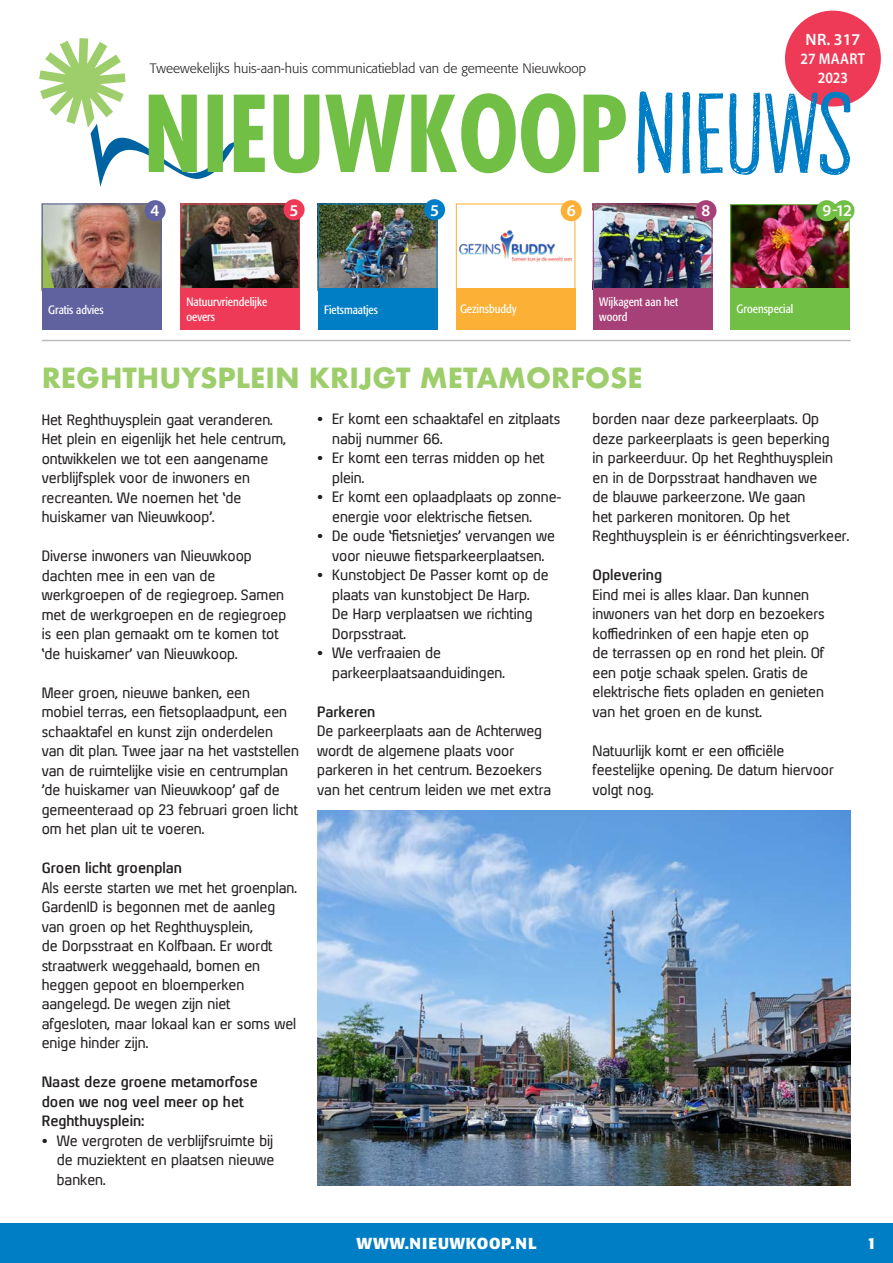
<style>
.page{position:relative;width:893px;height:1263px;background:#fff}
.page>*{position:absolute;margin:0;border:0;box-sizing:border-box;transform-origin:0 0}
.t1{font:700 27px "Futura";color:#9dce6b}
.t2{font:600 16.5px "Myriad Pro";color:#fff}
.t3{font:700 15.75px "Formata";letter-spacing:.05em;color:#fff}
.t4{font:600 15.75px/18.9px "Myriad Pro";letter-spacing:.01em;color:#fff;text-align:center;scale:.9 1}
.t5{font:14.25px/19.5px "Xenu";color:#231f20}
.t6{font:700 14.25px/19.5px "Xenu";color:#231f20}
.t7{font:300 13.5px "Formata";color:#231f20}
.t8{font:condensed 12px/14.4px "Formata";color:#fff}
</style>
<div class="page">
<img style="left:732px;top:206px;width:116px;height:82px">
<div style="left:730px;top:204px;width:120px;height:86px;border:1px solid #71bf44"></div>
<div style="left:785px;top:11px;width:96px;height:96px;background:#ee3a56;border-radius:50%"></div>
<img style="left:595px;top:206px;width:116px;height:82px">
<div style="left:593px;top:204px;width:120px;height:86px;border:1px solid #a84078"></div>
<img style="left:44px;top:205px;width:115px;height:83px">
<div style="left:42px;top:203px;width:119px;height:87px;border:1px solid #5f629f"></div>
<img style="left:182px;top:206px;width:116px;height:81px">
<div style="left:180px;top:204px;width:120px;height:85px;border:1px solid #ee3a56"></div>
<div style="left:42px;top:288px;width:119px;height:41px;background:#5f629f"></div>
<div style="left:180px;top:288px;width:120px;height:41px;background:#ee3a56"></div>
<img style="left:459px;top:230px;width:114px;height:33px">
<div style="left:456px;top:288px;width:119px;height:41px;background:#fcb136"></div>
<div style="left:593px;top:288px;width:120px;height:41px;background:#a84078"></div>
<div style="left:730px;top:288px;width:120px;height:41px;background:#71bf44"></div>
<div style="left:816px;top:200px;width:21px;height:21px;background:#71bf44;border-radius:50%"></div>
<div style="left:145px;top:200px;width:21px;height:21px;background:#5f629f;border-radius:50%"></div>
<div style="left:561px;top:200px;width:21px;height:21px;background:#fcb136;border-radius:50%"></div>
<div style="left:695px;top:200px;width:21px;height:21px;background:#a84078;border-radius:50%"></div>
<div style="left:284px;top:199px;width:21px;height:21px;background:#ee3a56;border-radius:50%"></div>
<img style="left:320px;top:205px;width:115px;height:83px">
<div style="left:318px;top:203px;width:119px;height:87px;border:1px solid #007ec5"></div>
<div style="left:318px;top:288px;width:119px;height:41px;background:#007ec5"></div>
<hr style="left:42px;top:340px;width:809px;height:1px;background:#bcbdc0">
<div style="left:424px;top:199px;width:21px;height:21px;background:#007ec5;border-radius:50%"></div>
<img style="left:317px;top:810px;width:533px;height:375px">
<div style="left:833px;top:200px;width:21px;height:21px;background:#71bf44;border-radius:50%"></div>
<div style="left:0;top:1224px;width:893px;height:39px;background:#007ec5"></div>
<svg style="left:39px;top:38px;width:587px;height:149px"></svg>
<svg style="left:637px;top:91px;width:213px;height:84px"></svg>
<p class="t7" style="left:150px;top:60px;width:438px">Tweewekelijks huis-aan-huis communicatieblad van de gemeente Nieuwkoop</p>
<p class="t2" style="left:806px;top:29px;width:56px">NR. 317</p>
<p class="t4" style="left:800px;top:49px;width:73px">27 MAART<br>2023</p>
<p class="t2" style="left:151px;top:199px;width:10px">4</p>
<p class="t2" style="left:290px;top:199px;width:11px">5</p>
<p class="t2" style="left:567px;top:200px;width:11px">6</p>
<p class="t2" style="left:702px;top:199px;width:10px">8</p>
<p class="t2" style="left:822px;top:199px;width:31px">9-12</p>
<p class="t2" style="left:430px;top:200px;width:11px">5</p>
<p class="t8" style="left:48px;top:302px;width:57px">Gratis advies</p>
<p class="t8" style="left:186px;top:295px;width:82px">Natuurvriendelijke oevers</p>
<p class="t8" style="left:460px;top:302px;width:58px">Gezinsbuddy</p>
<p class="t8" style="left:599px;top:295px;width:80px">Wijkagent aan het woord</p>
<p class="t8" style="left:736px;top:302px;width:58px">Groenspecial</p>
<p class="t8" style="left:324px;top:302px;width:55px">Fietsmaatjes</p>
<h1 class="t1" style="left:42px;top:359px;width:603px">REGHTHUYSPLEIN KRIJGT METAMORFOSE</h1>
<p class="t5" style="left:42px;top:409px;width:246px">Het Reghthuysplein gaat veranderen.<br>Het plein en eigenlijk het hele centrum, ontwikkelen we tot een aangename verblijfsplek voor de inwoners en recreanten. We noemen het ‘de huiskamer van Nieuwkoop’.</p>
<p class="t5" style="left:42px;top:546px;width:246px">Diverse inwoners van Nieuwkoop dachten mee in een van de werkgroepen of de regiegroep. Samen met de werkgroepen en de regiegroep is een plan gemaakt om te komen tot ‘de huiskamer’ van Nieuwkoop.</p>
<p class="t5" style="left:42px;top:682px;width:259px">Meer groen, nieuwe banken, een<br>mobiel terras, een fietsoplaadpunt, een schaaktafel en kunst zijn onderdelen van dit plan. Twee jaar na het vaststellen van de ruimtelijke visie en centrumplan ’de huiskamer van Nieuwkoop’ gaf de gemeenteraad op 23 februari groen licht om het plan uit te voeren.</p>
<p class="t6" style="left:42px;top:858px;width:142px">Groen licht groenplan</p>
<p class="t5" style="left:42px;top:877px;width:257px">Als eerste starten we met het groenplan.<br>GardenID is begonnen met de aanleg van groen op het Reghthuysplein,<br>de Dorpsstraat en Kolfbaan. Er wordt straatwerk weggehaald, bomen en heggen gepoot en bloemperken aangelegd. De wegen zijn niet afgesloten, maar lokaal kan er soms wel enige hinder zijn.</p>
<p class="t6" style="left:42px;top:1072px;width:218px">Naast deze groene metamorfose doen we nog veel meer op het<br>Reghthuysplein:</p>
<p class="t5" style="left:57px;top:1131px;width:219px;text-align:justify;text-indent:-15px">• We vergroten de verblijfsruimte bij de muziektent en plaatsen nieuwe banken.</p>
<p class="t5" style="left:592px;top:409px;width:258px">borden naar deze parkeerplaats. Op deze parkeerplaats is geen beperking<br>in parkeerduur. Op het Reghthuysplein en in de Dorpsstraat handhaven we<br>de blauwe parkeerzone. We gaan<br>het parkeren monitoren. Op het Reghthuysplein is er éénrichtingsverkeer.</p>
<p class="t6" style="left:592px;top:565px;width:71px">Oplevering</p>
<p class="t5" style="left:592px;top:585px;width:234px">Eind mei is alles klaar. Dan kunnen inwoners van het dorp en bezoekers koffiedrinken of een hapje eten op de terrassen op en rond het plein. Of een potje schaak spelen. Gratis de elektrische fiets opladen en genieten van het groen en de kunst.</p>
<p class="t5" style="left:592px;top:741px;width:243px">Natuurlijk komt er een officiële feestelijke opening. De datum hiervoor volgt nog.</p>
<p class="t5" style="left:332px;top:409px;width:230px;text-indent:-15px">• Er komt een schaaktafel en zitplaats nabij nummer 66.</p>
<p class="t5" style="left:332px;top:448px;width:214px;text-indent:-15px">• Er komt een terras midden op het plein.</p>
<p class="t5" style="left:332px;top:487px;width:231px;text-indent:-15px">• Er komt een oplaadplaats op zonne&shy;energie voor elektrische fietsen.</p>
<p class="t5" style="left:317px;top:526px;width:239px;text-align:center">• De oude ‘fietsnietjes’ vervangen we voor nieuwe fietsparkeerplaatsen.</p>
<p class="t5" style="left:332px;top:565px;width:218px;text-indent:-15px">• Kunstobject De Passer komt op de plaats van kunstobject De Harp.<br>De Harp verplaatsen we richting<br>Dorpsstraat.</p>
<p class="t5" style="left:332px;top:643px;width:174px;text-indent:-15px">• We verfraaien de parkeerplaatsaanduidingen.</p>
<p class="t6" style="left:317px;top:702px;width:60px">Parkeren</p>
<p class="t5" style="left:317px;top:721px;width:236px">De parkeerplaats aan de Achterweg wordt de algemene plaats voor parkeren in het centrum. Bezoekers van het centrum leiden we met extra</p>
<p class="t3" style="left:356px;top:1233px;width:182px">WWW.NIEUWKOOP.NL</p>
<p class="t3" style="left:867px;top:1233px;width:11px">1</p>
</div>
